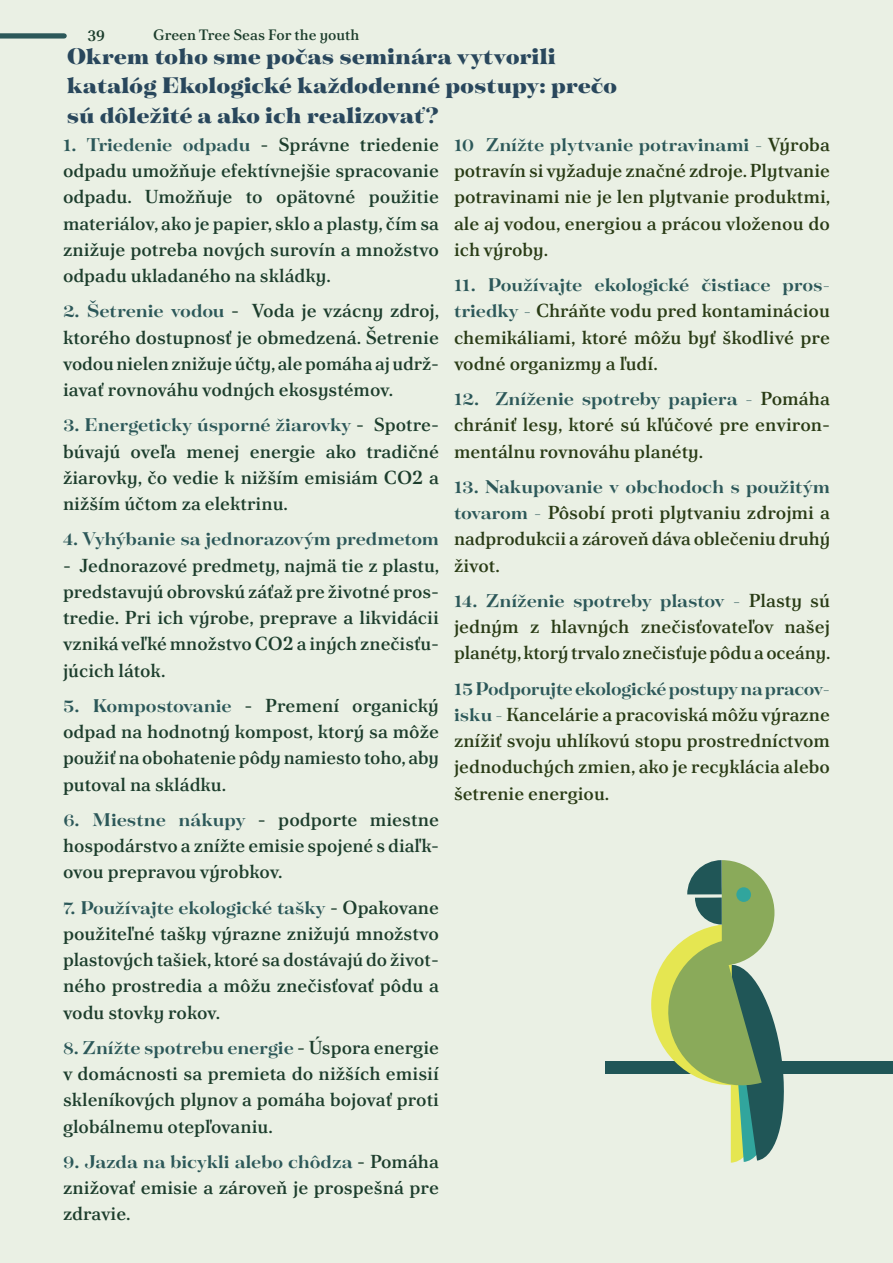
<style>
.page{position:relative;width:893px;height:1263px;background:#eaf0e4}
.page>*{position:absolute;margin:0;border:0;box-sizing:border-box;transform-origin:0 0}
.Paragraf_H3{font:900 24.75px/29.7px "Tenez";color:#29475c}
.Paragraf{font:700 20.25px "Tenez";letter-spacing:-.005em;color:#2c5859}
.Paragraf-2{font:18.75px/26.2px "Poltawski Nowy";color:#1c3d2c;text-align:justify}
.Paragraf-3{font:18.75px/26.2px "Poltawski Nowy";color:#293b15;text-align:justify}
.t1{font:15px "Poltawski Nowy";color:#1c3d2c}
.s1{font-family:"Poltawski Nowy";font-weight:400;font-size:18.75px;color:#1c3d2c}
.s2{font-family:"Tenez";font-weight:700;font-size:20.25px;color:#2c5859}
.s3{font-family:"Poltawski Nowy";font-weight:400;font-size:18.75px;color:#293b15}
</style>
<div class="page">
<div style="left:0;top:33px;width:64px;height:6px;background:#2c5859"></div>
<div style="left:606px;top:1061px;width:287px;height:12px;background:#205657"></div>
<svg style="left:651px;top:860px;width:138px;height:302px"></svg>
<div style="left:736px;top:887px;width:15px;height:15px;background:#31a59d;border-radius:50%"></div>
<p class="t1" style="left:87px;top:25px;width:19px">39</p>
<p class="t1" style="left:153px;top:24px;width:208px">Green Tree Seas For the youth</p>
<p class="Paragraf_H3" style="left:67px;top:41px;width:552px">Okrem toho sme počas seminára vytvorili katalóg Ekologické každodenné postupy: prečo sú dôležité a ako ich realizovať?</p>
<p class="Paragraf" style="left:63px;top:130px;width:377px">1. Triedenie odpadu <span class="s1">- Správne triedenie</span></p>
<p class="Paragraf-2" style="left:63px;top:157px;width:378px">odpadu umožňuje efektívnejšie spracovanie odpadu. Umožňuje to opätovné použitie materiálov, ako je papier, sklo a plasty, čím sa znižuje potreba nových surovín a množstvo odpadu ukladaného na skládky.</p>
<p class="Paragraf-2" style="left:63px;top:297px;width:378px"><span class="s2">2. Šetrenie vodou</span> - Voda je vzácny zdroj, ktorého dostupnosť je obmedzená. Šetrenie vodou nielen znižuje účty, ale pomáha aj udrž&shy;iavať rovnováhu vodných ekosystémov.</p>
<p class="Paragraf" style="left:63px;top:411px;width:377px">3. Energeticky úsporné žiarovky <span class="s1">- Spotre-</span></p>
<p class="Paragraf-2" style="left:63px;top:437px;width:377px">búvajú oveľa menej energie ako tradičné žiarovky, čo vedie k nižším emisiám CO2 a nižším účtom za elektrinu.</p>
<p class="Paragraf" style="left:63px;top:525px;width:377px">4. Vyhýbanie sa jednorazovým predmetom</p>
<p class="Paragraf-2" style="left:63px;top:551px;width:378px">- Jednorazové predmety, najmä tie z plastu, predstavujú obrovskú záťaž pre životné pros&shy;tredie. Pri ich výrobe, preprave a likvidácii vzniká veľké množstvo CO2 a iných znečisťu&shy;júcich látok.</p>
<p class="Paragraf-2" style="left:63px;top:692px;width:377px"><span class="s2">5. Kompostovanie</span> - Premení organický odpad na hodnotný kompost, ktorý sa môže použiť na obohatenie pôdy namiesto toho, aby putoval na skládku.</p>
<p class="Paragraf-2" style="left:63px;top:806px;width:377px"><span class="s2">6. Miestne nákupy</span> - podporte miestne hospodárstvo a znížte emisie spojené s diaľk&shy;ovou prepravou výrobkov.</p>
<p class="Paragraf" style="left:63px;top:893px;width:377px">7. Používajte ekologické tašky <span class="s1">- Opakovane</span></p>
<p class="Paragraf-2" style="left:63px;top:920px;width:377px">použiteľné tašky výrazne znižujú množstvo plastových tašiek, ktoré sa dostávajú do život&shy;ného prostredia a môžu znečisťovať pôdu a vodu stovky rokov.</p>
<p class="Paragraf" style="left:63px;top:1033px;width:377px">8. Znížte spotrebu energie <span class="s1">- Úspora energie</span></p>
<p class="Paragraf-2" style="left:63px;top:1060px;width:377px">v domácnosti sa premieta do nižších emisií skleníkových plynov a pomáha bojovať proti globálnemu otepľovaniu.</p>
<p class="Paragraf" style="left:63px;top:1147px;width:377px">9. Jazda na bicykli alebo chôdza <span class="s1">- Pomáha</span></p>
<p class="Paragraf-2" style="left:63px;top:1174px;width:377px">znižovať emisie a zároveň je prospešná pre zdravie.</p>
<p class="Paragraf" style="left:454px;top:130px;width:377px">10 Znížte plytvanie potravinami - <span class="s3">Výroba</span></p>
<p class="Paragraf-3" style="left:454px;top:157px;width:378px">potravín si vyžaduje značné zdroje. Plytvanie potravinami nie je len plytvanie produktmi, ale aj vodou, energiou a prácou vloženou do ich výroby.</p>
<p class="Paragraf" style="left:454px;top:271px;width:377px">11. Používajte ekologické čistiace pros-</p>
<p class="Paragraf-3" style="left:454px;top:297px;width:377px"><span class="s2">triedky -</span> Chráňte vodu pred kontamináciou chemikáliami, ktoré môžu byť škodlivé pre vodné organizmy a ľudí.</p>
<p class="Paragraf" style="left:454px;top:385px;width:377px">12. Zníženie spotreby papiera - <span class="s3">Pomáha</span></p>
<p class="Paragraf-3" style="left:454px;top:411px;width:377px">chrániť lesy, ktoré sú kľúčové pre environ&shy;mentálnu rovnováhu planéty.</p>
<p class="Paragraf" style="left:454px;top:472px;width:377px">13. Nakupovanie v obchodoch s použitým</p>
<p class="Paragraf-3" style="left:454px;top:499px;width:378px"><span class="s2">tovarom -</span> Pôsobí proti plytvaniu zdrojmi a nadprodukcii a zároveň dáva oblečeniu druhý život.</p>
<p class="Paragraf" style="left:454px;top:586px;width:377px">14. Zníženie spotreby plastov - <span class="s3">Plasty sú</span></p>
<p class="Paragraf-3" style="left:454px;top:613px;width:378px">jedným z hlavných znečisťovateľov našej planéty, ktorý trvalo znečisťuje pôdu a oceány.</p>
<p class="Paragraf" style="left:454px;top:674px;width:377px">15 Podporujte ekologické postupy na pracov-</p>
<p class="Paragraf-3" style="left:454px;top:701px;width:377px"><span class="s2">isku -</span> Kancelárie a pracoviská môžu výrazne znížiť svoju uhlíkovú stopu prostredníctvom jednoduchých zmien, ako je recyklácia alebo šetrenie energiou.</p>
</div>
